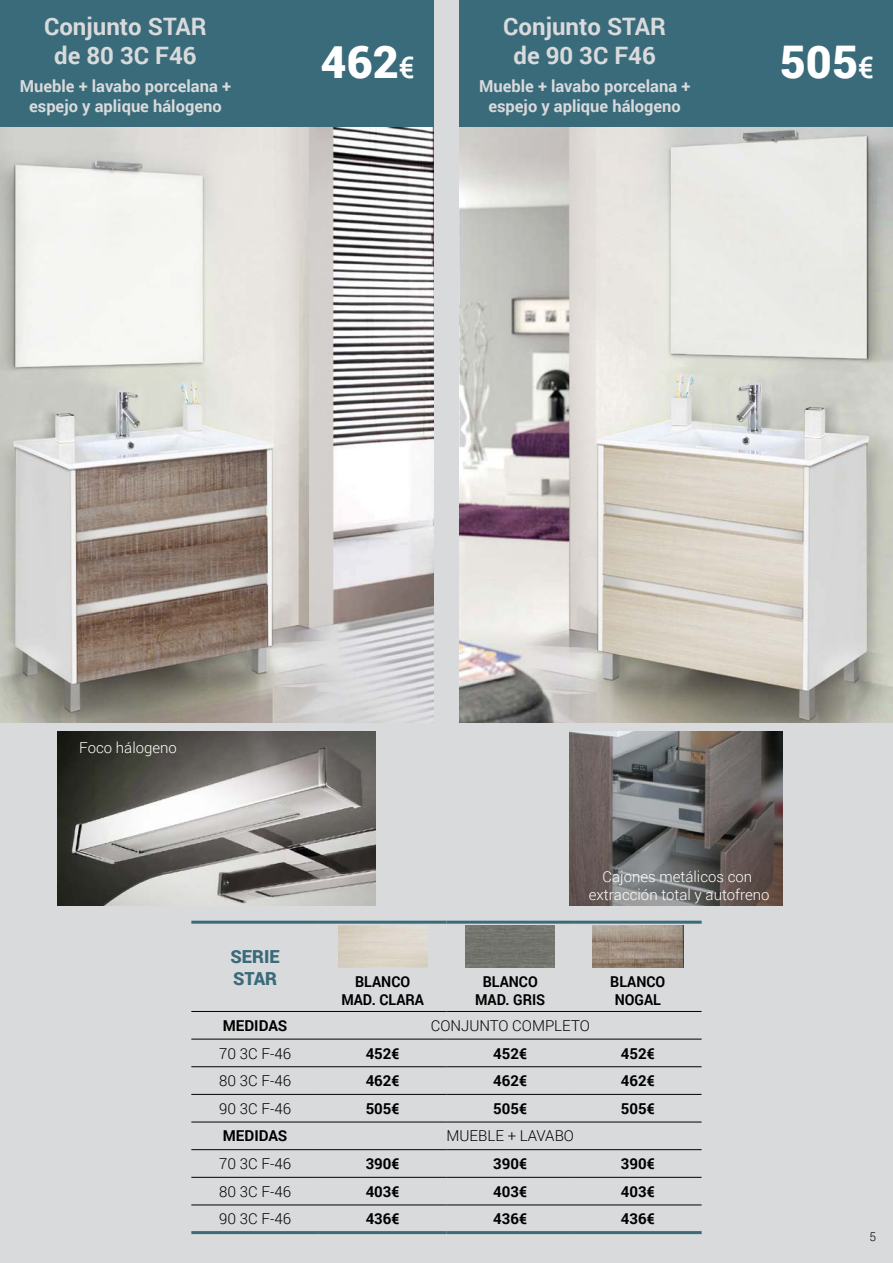
<style>
.page{position:relative;width:893px;height:1263px;background:#d9dadb}
.page>*{position:absolute;margin:0;border:0;box-sizing:border-box;transform-origin:0 0}
.t1{font:900 45px "Roboto";color:#fff}
.t2{font:700 24px/28.8px "Roboto";color:#d9dadb;text-align:center}
.t3{font:900 18px/21.6px "Roboto";color:#3a6b7b}
.t4{font:700 16.5px/19.8px "Roboto";color:#d9dadb;text-align:center}
.t5{font:700 15px "Roboto";color:#000}
.t6{font:300 15px "Roboto";color:#000}
.t7{font:300 15px/18px "Roboto";color:#fff;text-align:center}
.t8{font:700 15px/18px "Roboto";color:#000;text-align:center;scale:.95 1}
.t9{font:300 12px "Roboto";color:#000}
.s1{font-weight:500;font-size:30px}
</style>
<div class="page">
<svg style="left:191px;top:1038px;width:128px;height:167px"></svg>
<hr style="left:191px;top:921px;width:128px;height:3px;background:#3a6b7b">
<hr style="left:319px;top:921px;width:127px;height:3px;background:#3a6b7b">
<hr style="left:446px;top:921px;width:128px;height:3px;background:#3a6b7b">
<hr style="left:574px;top:921px;width:128px;height:3px;background:#3a6b7b">
<hr style="left:191px;top:1011px;width:128px;height:1px;background:#000">
<hr style="left:319px;top:1011px;width:127px;height:1px;background:#000">
<hr style="left:446px;top:1011px;width:128px;height:1px;background:#000">
<hr style="left:574px;top:1011px;width:128px;height:1px;background:#000">
<hr style="left:191px;top:1039px;width:128px;height:1px;background:#000">
<hr style="left:319px;top:1039px;width:127px;height:1px;background:#000">
<hr style="left:446px;top:1039px;width:128px;height:1px;background:#000">
<hr style="left:574px;top:1039px;width:128px;height:1px;background:#000">
<hr style="left:191px;top:1066px;width:128px;height:1px;background:#000">
<hr style="left:319px;top:1066px;width:127px;height:1px;background:#000">
<hr style="left:446px;top:1066px;width:128px;height:1px;background:#000">
<hr style="left:574px;top:1066px;width:128px;height:1px;background:#000">
<hr style="left:191px;top:1094px;width:128px;height:1px;background:#000">
<hr style="left:319px;top:1094px;width:127px;height:1px;background:#000">
<hr style="left:446px;top:1094px;width:128px;height:1px;background:#000">
<hr style="left:574px;top:1094px;width:128px;height:1px;background:#000">
<hr style="left:191px;top:1122px;width:128px;height:1px;background:#000">
<hr style="left:191px;top:1149px;width:128px;height:1px;background:#000">
<hr style="left:191px;top:1177px;width:128px;height:1px;background:#000">
<hr style="left:191px;top:1205px;width:128px;height:1px;background:#000">
<hr style="left:319px;top:1122px;width:127px;height:1px;background:#000">
<hr style="left:446px;top:1122px;width:128px;height:1px;background:#000">
<hr style="left:574px;top:1122px;width:128px;height:1px;background:#000">
<hr style="left:319px;top:1149px;width:127px;height:1px;background:#000">
<hr style="left:446px;top:1149px;width:128px;height:1px;background:#000">
<hr style="left:574px;top:1149px;width:128px;height:1px;background:#000">
<hr style="left:319px;top:1177px;width:127px;height:1px;background:#000">
<hr style="left:446px;top:1177px;width:128px;height:1px;background:#000">
<hr style="left:574px;top:1177px;width:128px;height:1px;background:#000">
<hr style="left:319px;top:1205px;width:127px;height:1px;background:#000">
<hr style="left:446px;top:1205px;width:128px;height:1px;background:#000">
<hr style="left:574px;top:1205px;width:128px;height:1px;background:#000">
<hr style="left:319px;top:1231px;width:127px;height:3px;background:#3a6b7b">
<hr style="left:446px;top:1231px;width:128px;height:3px;background:#3a6b7b">
<hr style="left:574px;top:1231px;width:128px;height:3px;background:#3a6b7b">
<hr style="left:191px;top:1231px;width:128px;height:3px;background:#3a6b7b">
<img style="left:338px;top:925px;width:89px;height:42px">
<img style="left:593px;top:925px;width:90px;height:42px">
<div style="left:459px;top:0;width:434px;height:128px;background:#3a6b7b"></div>
<div style="left:0;top:0;width:434px;height:128px;background:#3a6b7b"></div>
<img style="left:459px;top:128px;width:434px;height:595px">
<img style="left:0;top:128px;width:434px;height:595px">
<img style="left:570px;top:731px;width:212px;height:175px">
<img style="left:58px;top:731px;width:318px;height:175px">
<h2 class="t2" style="left:44px;top:11px;width:164px">Conjunto STAR de 80 3C F46</h2>
<p class="t4" style="left:20px;top:76px;width:213px">Mueble + lavabo porcelana + espejo y aplique hálogeno</p>
<h2 class="t2" style="left:503px;top:11px;width:164px">Conjunto STAR de 90 3C F46</h2>
<p class="t4" style="left:479px;top:76px;width:213px">Mueble + lavabo porcelana + espejo y aplique hálogeno</p>
<h1 class="t1" style="left:321px;top:30px;width:96px">462<span class="s1">€</span></h1>
<h1 class="t1" style="left:780px;top:30px;width:96px">505<span class="s1">€</span></h1>
<p class="t7" style="left:79px;top:738px;width:99px">Foco hálogeno</p>
<p class="t3" style="left:231px;top:945px;width:51px">SERIE<br>STAR</p>
<p class="t7" style="left:589px;top:867px;width:182px">Cajones metálicos con extracción total y autofreno</p>
<p class="t8" style="left:341px;top:972px;width:88px">BLANCO<br>MAD. CLARA</p>
<p class="t8" style="left:475px;top:972px;width:75px">BLANCO<br>MAD. GRIS</p>
<p class="t8" style="left:610px;top:972px;width:59px;text-align:left">BLANCO<br>NOGAL</p>
<p class="t5" style="left:223px;top:1015px;width:66px">MEDIDAS</p>
<p class="t6" style="left:431px;top:1015px;width:160px">CONJUNTO COMPLETO</p>
<p class="t6" style="left:219px;top:1043px;width:73px">70 3C F-46</p>
<p class="t5" style="left:366px;top:1043px;width:36px">452€</p>
<p class="t5" style="left:493px;top:1043px;width:36px">452€</p>
<p class="t5" style="left:621px;top:1043px;width:36px">452€</p>
<p class="t6" style="left:219px;top:1070px;width:73px">80 3C F-46</p>
<p class="t5" style="left:366px;top:1070px;width:36px">462€</p>
<p class="t5" style="left:493px;top:1070px;width:36px">462€</p>
<p class="t5" style="left:621px;top:1070px;width:36px">462€</p>
<p class="t6" style="left:219px;top:1098px;width:73px">90 3C F-46</p>
<p class="t5" style="left:366px;top:1098px;width:36px">505€</p>
<p class="t5" style="left:493px;top:1098px;width:36px">505€</p>
<p class="t5" style="left:621px;top:1098px;width:36px">505€</p>
<p class="t5" style="left:223px;top:1125px;width:66px">MEDIDAS</p>
<p class="t6" style="left:446px;top:1126px;width:129px">MUEBLE + LAVABO</p>
<p class="t6" style="left:219px;top:1153px;width:73px">70 3C F-46</p>
<p class="t5" style="left:366px;top:1153px;width:36px">390€</p>
<p class="t5" style="left:493px;top:1153px;width:36px">390€</p>
<p class="t5" style="left:621px;top:1153px;width:36px">390€</p>
<p class="t6" style="left:219px;top:1181px;width:73px">80 3C F-46</p>
<p class="t5" style="left:366px;top:1181px;width:36px">403€</p>
<p class="t5" style="left:493px;top:1181px;width:36px">403€</p>
<p class="t5" style="left:621px;top:1181px;width:36px">403€</p>
<p class="t6" style="left:219px;top:1209px;width:73px">90 3C F-46</p>
<p class="t5" style="left:366px;top:1208px;width:36px">436€</p>
<p class="t5" style="left:493px;top:1208px;width:36px">436€</p>
<p class="t5" style="left:621px;top:1208px;width:36px">436€</p>
<p class="t9" style="left:869px;top:1228px;width:8px">5</p>
</div>
